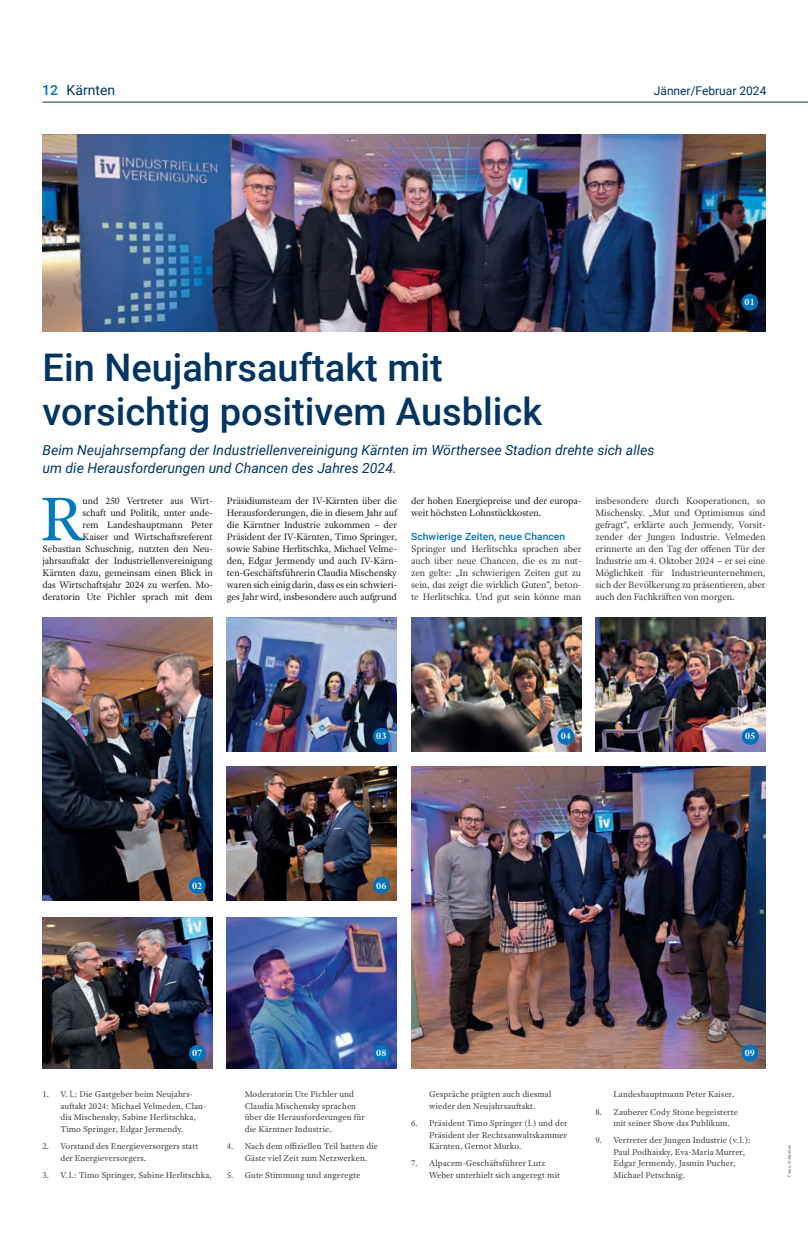
<style>
.page{position:relative;width:808px;height:1248px;background:#fff}
.page>*{position:absolute;margin:0;border:0;box-sizing:border-box;transform-origin:0 0}
.t1{font:65.8px "Adobe Text Pro";color:#007ac0}
.t2{font:500 38px/44px "Roboto";color:#003562}
.t3{font:italic 14px/18px "Roboto";color:#003562}
.t4{font:14px "Roboto";color:#003562}
.t5{font:12px "Roboto";color:#003562}
.t6{font:10px/12px "Adobe Text Pro";letter-spacing:-.01em;color:#231f20;text-align:right}
.t7{font:10px/12px "Adobe Text Pro";letter-spacing:-.01em;color:#3e3e3f;text-align:justify}
.t8{font:500 10px "Roboto";letter-spacing:.005em;color:#0072bc}
.t9{font:700 10px "Adobe Text Pro";color:#fff}
.t10{font:9px/11.5px "Adobe Text Pro";letter-spacing:.01em;color:#3e3e3f}
.t11{font:4px "Roboto";letter-spacing:.02em;color:#57585a}
.s1{font-weight:500;color:#0072bc}
</style>
<div class="page">
<hr style="left:43px;top:102px;width:765px;height:1px;background:#003562">
<img style="left:411px;top:617px;width:170px;height:134px">
<img style="left:227px;top:917px;width:170px;height:151px">
<img style="left:42px;top:917px;width:171px;height:151px">
<img style="left:42px;top:617px;width:171px;height:283px">
<img style="left:595px;top:617px;width:170px;height:134px">
<img style="left:227px;top:617px;width:170px;height:134px">
<img style="left:227px;top:766px;width:170px;height:134px">
<img style="left:411px;top:766px;width:354px;height:302px">
<img style="left:43px;top:135px;width:722px;height:196px">
<div style="left:741px;top:294px;width:17px;height:16px;background:#0072bc;border-radius:50%"></div>
<div style="left:189px;top:876px;width:17px;height:17px;background:#0072bc;border-radius:50%"></div>
<div style="left:189px;top:1044px;width:17px;height:17px;background:#0072bc;border-radius:50%"></div>
<div style="left:373px;top:727px;width:17px;height:17px;background:#0072bc;border-radius:50%"></div>
<div style="left:557px;top:727px;width:17px;height:17px;background:#0072bc;border-radius:50%"></div>
<div style="left:742px;top:727px;width:17px;height:17px;background:#0072bc;border-radius:50%"></div>
<div style="left:373px;top:876px;width:17px;height:17px;background:#0072bc;border-radius:50%"></div>
<div style="left:741px;top:1044px;width:17px;height:17px;background:#0072bc;border-radius:50%"></div>
<div style="left:373px;top:1044px;width:17px;height:17px;background:#0072bc;border-radius:50%"></div>
<h3 class="t4" style="left:42px;top:81px;width:75px"><span class="s1">12</span> Kärnten</h3>
<h3 class="t5" style="left:654px;top:83px;width:114px">Jänner/Februar 2024</h3>
<p class="t9" style="left:745px;top:295px;width:12px">01</p>
<h2 class="t2" style="left:43px;top:344px;width:501px">Ein Neujahrsauftakt mit vorsichtig positivem Ausblick</h2>
<h3 class="t3" style="left:43px;top:440px;width:613px">Beim Neujahrsempfang der Industriellenvereinigung Kärnten im Wörthersee Stadion drehte sich alles um die Herausforderungen und Chancen des Jahres 2024.</h3>
<h1 class="t1" style="left:40px;top:477px;width:44px">R</h1>
<p class="t6" style="left:43px;top:495px;width:172px">und 250 Vertreter aus Wirt-<br>schaft und Politik, unter ande-<br>rem Landeshauptmann Peter<br>Kaiser und Wirtschaftsreferent Sebastian Schuschnig, nutzten den Neu&shy;jahrsauftakt der Industriellenvereinigung Kärnten dazu, gemeinsam einen Blick in das Wirtschaftsjahr 2024 zu werfen. Mo&shy;deratorin Ute Pichler sprach mit dem</p>
<p class="t6" style="left:227px;top:495px;width:172px;text-align:justify">Präsidiumsteam der IV-Kärnten über die Herausforderungen, die in diesem Jahr auf die Kärntner Industrie zukommen – der Präsident der IV-Kärnten, Timo Springer, sowie Sabine Herlitschka, Michael Velme&shy;den, Edgar Jermendy und auch IV-Kärn&shy;ten-Geschäftsführerin Claudia Mischensky waren sich einig darin, dass es ein schwieri&shy;ges Jahr wird, insbesondere auch aufgrund</p>
<p class="t6" style="left:411px;top:495px;width:172px;text-align:left">der hohen Energiepreise und der europa&shy;weit höchsten Lohnstückkosten.</p>
<p class="t7" style="left:595px;top:495px;width:172px">insbesondere durch Kooperationen, so Mischensky. „Mut und Optimismus sind gefragt“, erklärte auch Jermendy, Vorsit&shy;zender der Jungen Industrie. Velmeden erinnerte an den Tag der offenen Tür der Industrie am 4. Oktober 2024 – er sei eine Möglichkeit für Industrieunternehmen, sich der Bevölkerung zu präsentieren, aber auch den Fachkräften von morgen.</p>
<p class="t8" style="left:411px;top:529px;width:156px">Schwierige Zeiten, neue Chancen</p>
<p class="t7" style="left:411px;top:543px;width:172px">Springer und Herlitschka sprachen aber auch über neue Chancen, die es zu nut&shy;zen gelte: „In schwierigen Zeiten gut zu sein, das zeigt die wirklich Guten“, beton&shy;te Herlitschka. Und gut sein könne man</p>
<p class="t9" style="left:192px;top:878px;width:12px">02</p>
<p class="t9" style="left:376px;top:729px;width:12px">03</p>
<p class="t9" style="left:561px;top:729px;width:12px">04</p>
<p class="t9" style="left:745px;top:729px;width:12px">05</p>
<p class="t9" style="left:376px;top:878px;width:12px">06</p>
<p class="t9" style="left:192px;top:1046px;width:12px">07</p>
<p class="t10" style="left:60px;top:1088px;width:147px;text-indent:-18px">1. V. l.: Die Gastgeber beim Neujahrs&shy;auftakt 2024: Michael Velmeden, Clau&shy;dia Mischensky, Sabine Herlitschka, Timo Springer, Edgar Jermendy.</p>
<p class="t10" style="left:60px;top:1140px;width:139px;text-indent:-18px">2. Vorstand des Energieversorgers statt der Energieversorgers.</p>
<p class="t10" style="left:42px;top:1168px;width:171px">3. V. l.: Timo Springer, Sabine Herlitschka,</p>
<p class="t9" style="left:376px;top:1046px;width:12px">08</p>
<p class="t9" style="left:745px;top:1046px;width:12px">09</p>
<p class="t10" style="left:245px;top:1088px;width:121px">Moderatorin Ute Pichler und<br>Claudia Mischensky sprachen über die Herausforderungen für die Kärntner Industrie.</p>
<p class="t10" style="left:245px;top:1140px;width:135px;text-indent:-18px">4. Nach dem offiziellen Teil hatten die<br>Gäste viel Zeit zum Netzwerken.</p>
<p class="t10" style="left:227px;top:1168px;width:135px">5. Gute Stimmung und angeregte</p>
<p class="t10" style="left:429px;top:1088px;width:124px">Gespräche prägten auch diesmal wieder den Neujahrsauftakt.</p>
<p class="t10" style="left:429px;top:1117px;width:140px;text-align:justify;text-indent:-18px">6. Präsident Timo Springer (l.) und der Präsident der Rechtsanwaltskammer Kärnten, Gernot Murko.</p>
<p class="t10" style="left:429px;top:1157px;width:132px;text-indent:-18px">7. Alpacem-Geschäftsführer Lutz<br>Weber unterhielt sich angeregt mit</p>
<p class="t10" style="left:613px;top:1088px;width:122px">Landeshauptmann Peter Kaiser.</p>
<p class="t10" style="left:613px;top:1105px;width:126px;text-indent:-18px">8. Zauberer Cody Stone begeisterte mit seiner Show das Publikum.</p>
<p class="t10" style="left:613px;top:1134px;width:139px;text-indent:-18px">9. Vertreter der Jungen Industrie (v. l.):<br>Paul Podhaisky, Eva-Maria Murrer,<br>Edgar Jermendy, Jasmin Pucher,<br>Michael Petschnig.</p>
<p class="t11" style="left:787px;top:1176px;width:33px;rotate:-90deg">Fotos: IV-Kärnten</p>
</div>
